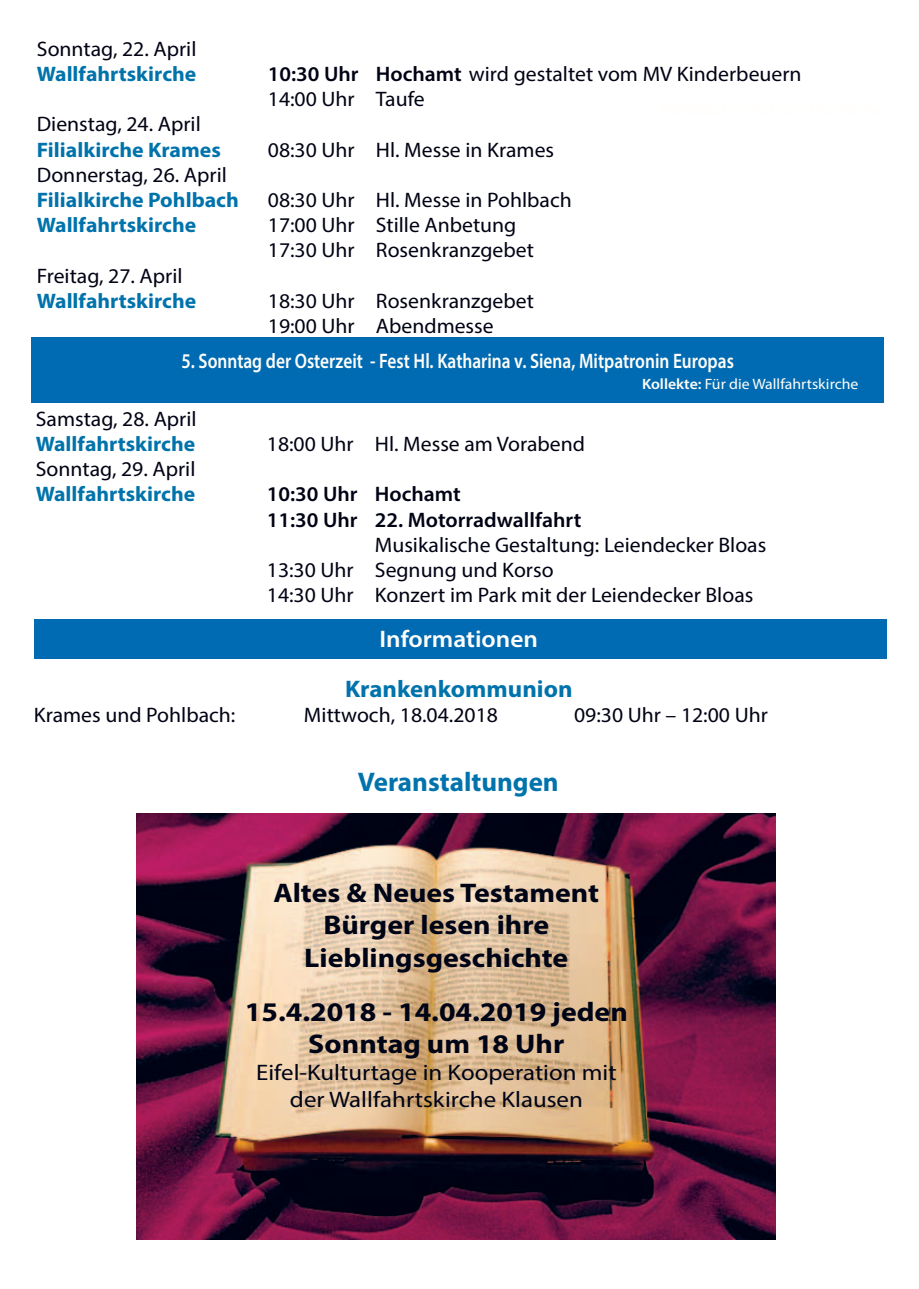
<style>
.page{position:relative;width:919px;height:1289px;background:#fff}
.page>*{position:absolute;margin:0;border:0;box-sizing:border-box;transform-origin:0 0}
.t1{font:700 27px/32.4px "Myriad Pro";color:#000417;text-align:center;scale:1.11 1}
.t2{font:700 27px "Myriad Pro";color:#0073ac}
.t3{font:700 24px "Myriad Pro";color:#0073ac}
.t4{font:600 24px "Myriad Pro";color:#fffefa;scale:1.06 1}
.t5{font:22.5px/27px "Myriad Pro";color:#000417;text-align:center;scale:1.11 1}
.t6{font:21px/25.2px "Myriad Pro";color:#000314}
.t7{font:600 21px "Myriad Pro";color:#fffefa;scale:.83 1}
.t8{font:700 21px "Myriad Pro";color:#0073ab}
.t9{font:600 21px/25.2px "Myriad Pro";color:#000314}
.t10{font:700 21px "Myriad Pro";color:#0073ac;scale:1.04 1}
.t11{font:700 21px "Myriad Pro";color:#0073ac}
.t12{font:15px "Myriad Pro";color:#fffefa;scale:1.05 1}
.s1{font-weight:600}
</style>
<div class="page">
<img style="left:137px;top:814px;width:638px;height:425px">
<div style="left:34px;top:619px;width:852px;height:39px;background:#006bb3"></div>
<div style="left:31px;top:338px;width:852px;height:65px;background:#006bb3"></div>
<p class="t6" style="left:37px;top:36px;width:161px">Sonntag, 22. April</p>
<p class="t8" style="left:37px;top:60px;width:161px">Wallfahrtskirche</p>
<p class="t6" style="left:268px;top:61px;width:535px"><span class="s1">10:30 Uhr Hochamt</span> wird gestaltet vom MV Kinderbeuern<br>14:00 Uhr Taufe</p>
<p class="t6" style="left:37px;top:111px;width:165px">Dienstag, 24. April</p>
<p class="t10" style="left:37px;top:136px;width:178px">Filialkirche Krames</p>
<p class="t6" style="left:268px;top:137px;width:288px">08:30 Uhr Hl. Messe in Krames</p>
<p class="t6" style="left:37px;top:162px;width:191px">Donnerstag, 26. April</p>
<p class="t10" style="left:37px;top:186px;width:196px">Filialkirche Pohlbach</p>
<p class="t6" style="left:268px;top:187px;width:305px">08:30 Uhr Hl. Messe in Pohlbach</p>
<p class="t11" style="left:37px;top:211px;width:161px">Wallfahrtskirche</p>
<p class="t6" style="left:268px;top:212px;width:267px">17:00 Uhr Stille Anbetung<br>17:30 Uhr Rosenkranzgebet</p>
<p class="t6" style="left:37px;top:263px;width:147px">Freitag, 27. April</p>
<p class="t11" style="left:37px;top:287px;width:161px">Wallfahrtskirche</p>
<p class="t6" style="left:268px;top:288px;width:267px">18:30 Uhr Rosenkranzgebet<br>19:00 Uhr Abendmesse</p>
<p class="t7" style="left:181px;top:347px;width:667px">5. Sonntag der Osterzeit - Fest Hl. Katharina v. Siena, Mitpatronin Europas</p>
<p class="t12" style="left:642px;top:374px;width:207px"><span class="s1">Kollekte:</span> Für die Wallfahrtskirche</p>
<p class="t6" style="left:36px;top:406px;width:162px">Samstag, 28. April</p>
<p class="t8" style="left:36px;top:430px;width:161px">Wallfahrtskirche</p>
<p class="t6" style="left:267px;top:431px;width:320px">18:00 Uhr Hl. Messe am Vorabend</p>
<p class="t6" style="left:36px;top:456px;width:161px">Sonntag, 29. April</p>
<p class="t8" style="left:36px;top:480px;width:161px">Wallfahrtskirche</p>
<p class="t9" style="left:267px;top:481px;width:316px">10:30 Uhr Hochamt<br>11:30 Uhr 22. Motorradwallfahrt</p>
<p class="t6" style="left:267px;top:532px;width:501px;text-indent:108px">Musikalische Gestaltung: Leiendecker Bloas<br>13:30 Uhr Segnung und Korso<br>14:30 Uhr Konzert im Park mit der Leiendecker Bloas</p>
<p class="t4" style="left:379px;top:623px;width:151px">Informationen</p>
<p class="t3" style="left:345px;top:673px;width:229px">Krankenkommunion</p>
<p class="t6" style="left:34px;top:702px;width:203px">Krames und Pohlbach:</p>
<p class="t6" style="left:304px;top:702px;width:195px">Mittwoch, 18.04.2018</p>
<p class="t6" style="left:574px;top:702px;width:195px">09:30 Uhr – 12:00 Uhr</p>
<p class="t2" style="left:357px;top:763px;width:202px">Veranstaltungen</p>
<p class="t1" style="left:273px;top:875px;width:295px">Altes &amp; Neues Testament<br>Bürger lesen ihre<br>Lieblingsgeschichte</p>
<p class="t1" style="left:245px;top:994px;width:346px">15.4.2018 - 14.04.2019 jeden<br>Sonntag um 18 Uhr</p>
<p class="t5" style="left:256px;top:1058px;width:326px">Eifel-Kulturtage in Kooperation mit der Wallfahrtskirche Klausen</p>
</div>
